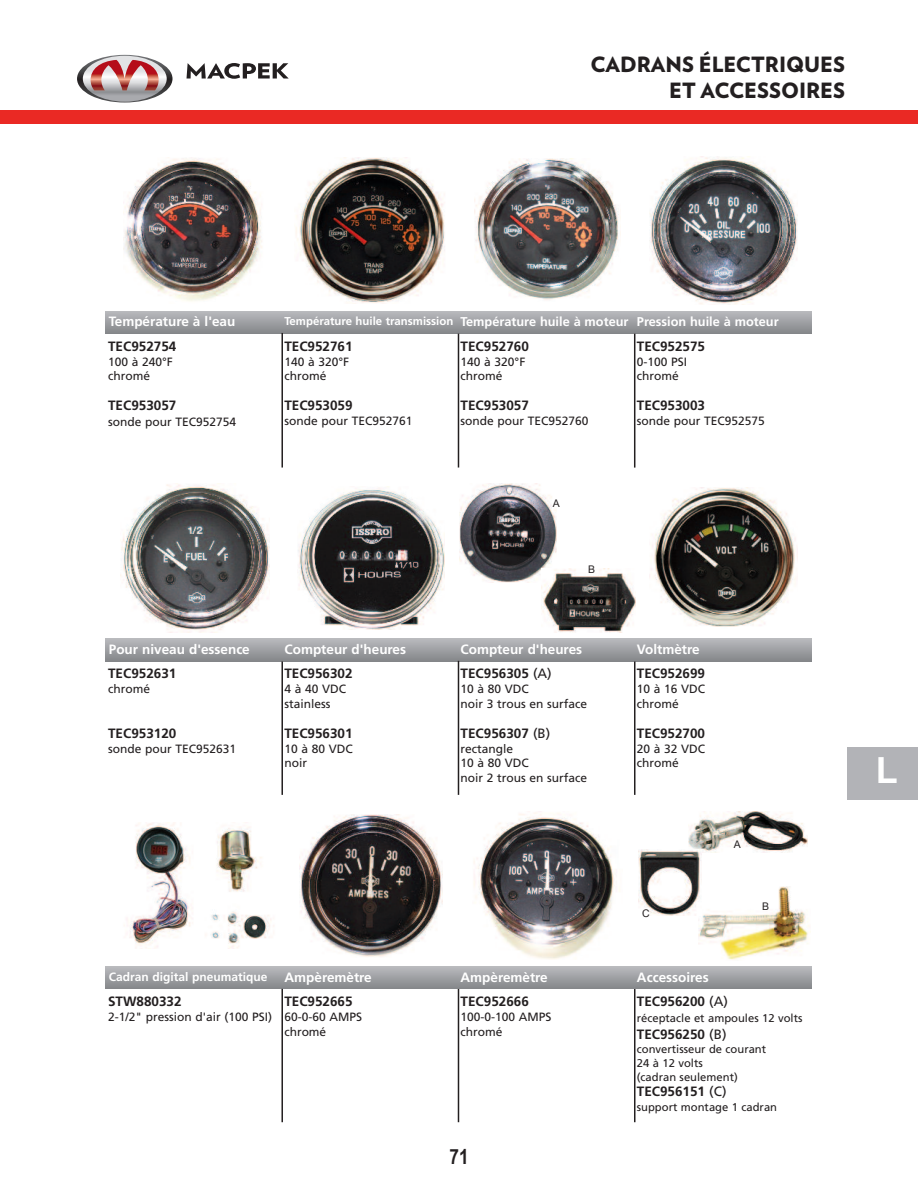
<style>
.page{position:relative;width:918px;height:1188px;background:#fff}
.page>*{position:absolute;margin:0;border:0;box-sizing:border-box;transform-origin:0 0}
.t1{font:700 36px "Arial";color:#fff}
.t2{font:900 21px/25.7px "Verlag";color:#231f20;text-align:right}
.t3{font:700 21px "Arial Narrow";color:#231f20}
.t4{font:700 13.5px "Frutiger";color:#231f20}
.t5{font:700 13.5px "Frutiger";color:#fff}
.t6{font:700 12.75px "Frutiger";color:#fff}
.t7{font:12px/14.4px "Frutiger";color:#231f20}
.t8{font:700 12px "Frutiger";color:#fff}
.t9{font:11.25px/13.8px "Frutiger";color:#231f20}
.t10{font:10.5px "Arial";color:#231f20}
.s1{font-size:11.4px}
.s2{font-weight:400}
</style>
<div class="page">
<img style="left:124px;top:157px;width:138px;height:144px">
<img style="left:296px;top:157px;width:149px;height:146px">
<img style="left:474px;top:159px;width:145px;height:141px">
<img style="left:650px;top:156px;width:147px;height:148px">
<div style="left:106px;top:311px;width:706px;height:22px;background:linear-gradient(to bottom,#b8b9bd,#888a8e)"></div>
<img style="left:120px;top:484px;width:149px;height:148px">
<img style="left:298px;top:486px;width:147px;height:144px">
<img style="left:651px;top:487px;width:145px;height:140px">
<div style="left:106px;top:639px;width:706px;height:22px;background:linear-gradient(to bottom,#b7b8bc,#888a8d)"></div>
<img style="left:124px;top:823px;width:150px;height:126px">
<img style="left:299px;top:815px;width:144px;height:142px">
<img style="left:474px;top:812px;width:146px;height:148px">
<div style="left:106px;top:967px;width:706px;height:22px;background:linear-gradient(to bottom,#b8b8bd,#87898c)"></div>
<hr style="left:281px;top:333px;width:2px;height:135px;background:#231f20">
<hr style="left:458px;top:334px;width:1px;height:134px;background:#231f20">
<hr style="left:634px;top:334px;width:1px;height:134px;background:#231f20">
<hr style="left:281px;top:662px;width:2px;height:133px;background:#231f20">
<hr style="left:458px;top:661px;width:1px;height:134px;background:#231f20">
<hr style="left:634px;top:662px;width:1px;height:133px;background:#231f20">
<hr style="left:281px;top:989px;width:2px;height:133px;background:#231f20">
<hr style="left:458px;top:989px;width:1px;height:133px;background:#231f20">
<hr style="left:634px;top:989px;width:1px;height:133px;background:#231f20">
<div style="left:0;top:110px;width:918px;height:13px;background:#ea2924"></div>
<svg style="left:77px;top:55px;width:96px;height:48px"></svg>
<svg style="left:187px;top:63px;width:102px;height:16px"></svg>
<img style="left:459px;top:484px;width:98px;height:99px">
<img style="left:541px;top:569px;width:94px;height:63px">
<img style="left:698px;top:886px;width:112px;height:74px">
<img style="left:689px;top:812px;width:119px;height:40px">
<img style="left:638px;top:850px;width:64px;height:65px">
<div style="left:847px;top:747px;width:71px;height:53px;background:#b2b3b7"></div>
<h2 class="t2" style="left:590px;top:54px;width:256px">CADRANS ÉLECTRIQUES<br>ET ACCESSOIRES</h2>
<p class="t5" style="left:109px;top:316px;width:128px">Température à l'eau</p>
<p class="t6" style="left:285px;top:316px;width:496px"><span class="s1">Température huile transmission</span> Température huile à moteur Pression huile à moteur</p>
<p class="t4" style="left:108px;top:341px;width:70px">TEC952754</p>
<p class="t7" style="left:108px;top:355px;width:66px">100 à 240°F chromé</p>
<p class="t4" style="left:108px;top:400px;width:70px">TEC953057</p>
<p class="t7" style="left:108px;top:416px;width:130px">sonde pour TEC952754</p>
<p class="t4" style="left:284px;top:341px;width:70px">TEC952761</p>
<p class="t7" style="left:284px;top:355px;width:66px">140 à 320°F chromé</p>
<p class="t4" style="left:284px;top:400px;width:70px">TEC953059</p>
<p class="t7" style="left:284px;top:415px;width:130px">sonde pour TEC952761</p>
<p class="t4" style="left:461px;top:341px;width:70px">TEC952760</p>
<p class="t7" style="left:461px;top:355px;width:66px">140 à 320°F chromé</p>
<p class="t4" style="left:461px;top:400px;width:70px">TEC953057</p>
<p class="t7" style="left:461px;top:415px;width:130px">sonde pour TEC952760</p>
<p class="t10" style="left:553px;top:497px;width:9px">A</p>
<p class="t10" style="left:588px;top:563px;width:9px">B</p>
<p class="t4" style="left:637px;top:341px;width:70px">TEC952575</p>
<p class="t7" style="left:637px;top:355px;width:52px">0-100 PSI chromé</p>
<p class="t4" style="left:637px;top:400px;width:70px">TEC953003</p>
<p class="t7" style="left:637px;top:415px;width:130px">sonde pour TEC952575</p>
<p class="t5" style="left:109px;top:644px;width:142px">Pour niveau d'essence</p>
<p class="t5" style="left:285px;top:644px;width:123px">Compteur d'heures</p>
<p class="t5" style="left:461px;top:644px;width:123px">Compteur d'heures</p>
<p class="t5" style="left:637px;top:644px;width:64px">Voltmètre</p>
<p class="t4" style="left:108px;top:668px;width:70px">TEC952631</p>
<p class="t7" style="left:108px;top:683px;width:43px">chromé</p>
<p class="t4" style="left:108px;top:728px;width:70px">TEC953120</p>
<p class="t7" style="left:108px;top:742px;width:130px">sonde pour TEC952631</p>
<p class="t4" style="left:284px;top:668px;width:70px">TEC956302</p>
<p class="t7" style="left:284px;top:683px;width:63px">4 à 40 VDC stainless</p>
<p class="t4" style="left:284px;top:728px;width:70px">TEC956301</p>
<p class="t7" style="left:284px;top:742px;width:70px">10 à 80 VDC noir</p>
<p class="t4" style="left:461px;top:668px;width:93px">TEC956305 <span class="s2">(A)</span></p>
<p class="t7" style="left:461px;top:683px;width:128px">10 à 80 VDC<br>noir 3 trous en surface</p>
<p class="t4" style="left:461px;top:728px;width:91px">TEC956307 <span class="s2">(B)</span></p>
<p class="t7" style="left:461px;top:742px;width:128px">rectangle<br>10 à 80 VDC<br>noir 2 trous en surface</p>
<p class="t4" style="left:637px;top:668px;width:70px">TEC952699</p>
<p class="t7" style="left:637px;top:683px;width:70px">10 à 16 VDC chromé</p>
<p class="t4" style="left:637px;top:728px;width:70px">TEC952700</p>
<p class="t7" style="left:637px;top:742px;width:70px">20 à 32 VDC chromé</p>
<p class="t10" style="left:642px;top:908px;width:9px">C</p>
<p class="t8" style="left:109px;top:972px;width:160px">Cadran digital pneumatique</p>
<p class="t5" style="left:285px;top:971px;width:89px">Ampèremètre</p>
<p class="t5" style="left:461px;top:971px;width:89px">Ampèremètre</p>
<p class="t5" style="left:637px;top:971px;width:73px">Accessoires</p>
<p class="t10" style="left:734px;top:838px;width:9px">A</p>
<p class="t10" style="left:762px;top:901px;width:9px">B</p>
<p class="t4" style="left:108px;top:996px;width:75px">STW880332</p>
<p class="t7" style="left:108px;top:1011px;width:166px">2-1/2" pression d'air (100 PSI)</p>
<p class="t4" style="left:284px;top:996px;width:70px">TEC952665</p>
<p class="t7" style="left:284px;top:1011px;width:79px">60-0-60 AMPS chromé</p>
<p class="t4" style="left:461px;top:996px;width:70px">TEC952666</p>
<p class="t7" style="left:461px;top:1011px;width:93px">100-0-100 AMPS chromé</p>
<h2 class="t3" style="left:449px;top:1144px;width:21px">71</h2>
<p class="t4" style="left:637px;top:996px;width:93px">TEC956200 <span class="s2">(A)</span></p>
<p class="t9" style="left:637px;top:1012px;width:167px">réceptacle et ampoules 12 volts</p>
<p class="t4" style="left:637px;top:1028px;width:91px">TEC956250 <span class="s2">(B)</span></p>
<p class="t9" style="left:637px;top:1043px;width:131px">convertisseur de courant<br>24 à 12 volts<br>(cadran seulement)</p>
<p class="t4" style="left:637px;top:1086px;width:91px">TEC956151 <span class="s2">(C)</span></p>
<p class="t9" style="left:637px;top:1101px;width:142px">support montage 1 cadran</p>
<h1 class="t1" style="left:876px;top:751px;width:23px">L</h1>
</div>
